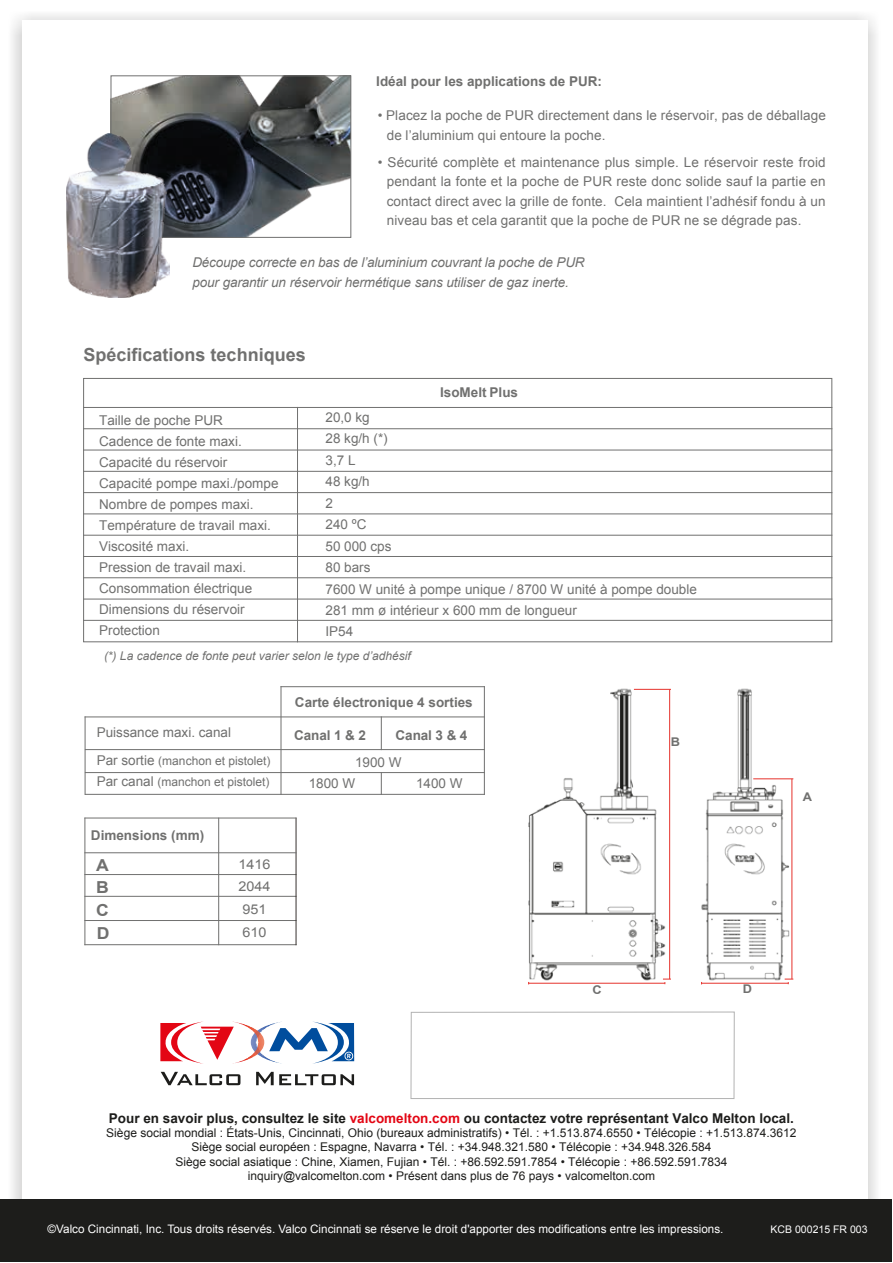
<style>
.page{position:relative;width:893px;height:1263px;background:#fff}
.page>*{position:absolute;margin:0;border:0;box-sizing:border-box;transform-origin:0 0}
.t1{font:700 18px "Arial";color:#70706f}
.t2{font:700 16.5px/22.6px "Arial";color:#70706f;text-align:justify;scale:1.07 1}
.t3{font:13.5px/21.5px "Arial";color:#70706f}
.t4{font:italic 13.5px/19.5px "Arial";letter-spacing:-.01em;color:#70706f}
.t5{font:700 13.5px "Arial";color:#70706f}
.t6{font:700 13.5px "Arial";color:#1d1d1b}
.t7{font:13.5px/22.6px "Arial";color:#70706f;text-align:justify;scale:1.07 1}
.t8{font:12px/14.4px "Arial";color:#1d1d1b;text-align:center}
.t9{font:12px/21.5px "Arial";color:#70706f}
.t10{font:italic 12px "Arial";color:#70706f}
.t11{font:700 12px "Arial";color:#70706f;scale:1.07 1}
.t12{font:11.7px "Arial";color:#fff}
.t13{font:10.5px "Arial";color:#fff}
.s1{font-size:13.5px}
.s2{color:#e30614}
</style>
<div class="page">
<div style="left:0;top:1199px;width:891px;height:62px;background:#1d1d1b"></div>
<hr style="left:85px;top:794px;width:399px;height:1px;background:#70706f">
<div style="left:83px;top:378px;width:749px;height:264px;border:1px solid #70706f"></div>
<hr style="left:297px;top:407px;width:1px;height:235px;background:#70706f">
<hr style="left:84px;top:428px;width:748px;height:1px;background:#70706f">
<hr style="left:84px;top:450px;width:748px;height:1px;background:#70706f">
<hr style="left:84px;top:471px;width:748px;height:1px;background:#70706f">
<hr style="left:84px;top:492px;width:748px;height:1px;background:#70706f">
<hr style="left:84px;top:513px;width:748px;height:1px;background:#70706f">
<hr style="left:84px;top:535px;width:748px;height:1px;background:#70706f">
<hr style="left:84px;top:556px;width:748px;height:1px;background:#70706f">
<hr style="left:84px;top:577px;width:748px;height:1px;background:#70706f">
<hr style="left:84px;top:407px;width:748px;height:1px;background:#70706f">
<hr style="left:84px;top:599px;width:748px;height:1px;background:#70706f">
<hr style="left:84px;top:620px;width:748px;height:1px;background:#70706f">
<hr style="left:281px;top:686px;width:203px;height:1px;background:#70706f">
<hr style="left:484px;top:687px;width:1px;height:107px;background:#70706f">
<hr style="left:381px;top:717px;width:1px;height:33px;background:#70706f">
<svg style="left:381px;top:773px;width:1px;height:21px"></svg>
<hr style="left:85px;top:749px;width:399px;height:1px;background:#70706f">
<hr style="left:85px;top:772px;width:399px;height:1px;background:#70706f">
<hr style="left:281px;top:687px;width:1px;height:107px;background:#70706f">
<hr style="left:85px;top:716px;width:399px;height:1px;background:#70706f">
<hr style="left:85px;top:717px;width:1px;height:77px;background:#70706f">
<hr style="left:85px;top:874px;width:211px;height:1px;background:#70706f">
<hr style="left:85px;top:896px;width:211px;height:1px;background:#70706f">
<hr style="left:85px;top:920px;width:211px;height:1px;background:#70706f">
<hr style="left:85px;top:944px;width:211px;height:1px;background:#70706f">
<hr style="left:85px;top:818px;width:1px;height:127px;background:#70706f">
<hr style="left:296px;top:818px;width:1px;height:127px;background:#37312e">
<hr style="left:218px;top:818px;width:1px;height:127px;background:#70706f">
<hr style="left:85px;top:818px;width:211px;height:1px;background:#70706f">
<hr style="left:85px;top:852px;width:211px;height:1px;background:#70706f">
<img style="left:113px;top:77px;width:236px;height:159px">
<div style="left:111px;top:75px;width:240px;height:163px;border:1px solid #70706f"></div>
<img style="left:66px;top:134px;width:104px;height:163px">
<img style="left:528px;top:688px;width:266px;height:297px">
<img style="left:264px;top:1025px;width:5px;height:36px">
<img style="left:234px;top:1022px;width:30px;height:41px">
<svg style="left:161px;top:1072px;width:193px;height:13px"></svg>
<svg style="left:160px;top:1021px;width:74px;height:43px"></svg>
<svg style="left:269px;top:1021px;width:85px;height:43px"></svg>
<div style="left:411px;top:1012px;width:323px;height:87px;border:1px solid #b2b2b2"></div>
<p class="t5" style="left:376px;top:72px;width:227px">Idéal pour les applications de PUR:</p>
<p class="t3" style="left:387px;top:106px;width:441px;line-height:19.5px;text-indent:-9px">• Placez la poche de PUR directement dans le réservoir, pas de déballage de l’aluminium qui entoure la poche.</p>
<p class="t3" style="left:387px;top:152px;width:441px;line-height:19.5px;text-align:justify;text-indent:-9px">• Sécurité complète et maintenance plus simple. Le réservoir reste froid pendant la fonte et la poche de PUR reste donc solide sauf la partie en contact direct avec la grille de fonte. Cela maintient l’adhésif fondu à un niveau bas et cela garantit que la poche de PUR ne se dégrade pas.</p>
<p class="t4" style="left:192px;top:253px;width:394px">Découpe correcte en bas de l’aluminium couvrant la poche de PUR pour garantir un réservoir hermétique sans utiliser de gaz inerte.</p>
<h1 class="t1" style="left:84px;top:343px;width:224px">Spécifications techniques</h1>
<p class="t3" style="left:99px;top:410px;width:181px;line-height:21px">Taille de poche PUR<br>Cadence de fonte maxi.<br>Capacité du réservoir<br>Capacité pompe maxi./pompe<br>Nombre de pompes maxi.<br>Température de travail maxi.<br>Viscosité maxi.<br>Pression de travail maxi.<br>Consommation électrique<br>Dimensions du réservoir<br>Protection</p>
<p class="t5" style="left:440px;top:383px;width:80px">IsoMelt Plus</p>
<p class="t3" style="left:325px;top:407px;width:373px">20,0 kg<br>28 kg/h (*)<br>3,7 L<br>48 kg/h<br>2<br>240 ºC<br>50 000 cps<br>80 bars<br>7600 W unité à pompe unique / 8700 W unité à pompe double<br>281 mm ø intérieur x 600 mm de longueur<br>IP54</p>
<p class="t10" style="left:104px;top:648px;width:308px">(*) La cadence de fonte peut varier selon le type d’adhésif</p>
<p class="t3" style="left:97px;top:722px;width:136px">Puissance maxi. canal</p>
<p class="t9" style="left:97px;top:750px;width:175px"><span class="s1">Par sortie</span> (manchon et pistolet)<br><span class="s1">Par canal</span> (manchon et pistolet)</p>
<p class="t5" style="left:91px;top:826px;width:115px">Dimensions (mm)</p>
<p class="t2" style="left:96px;top:854px;width:14px">A B C D</p>
<p class="t7" style="left:238px;top:852px;width:31px">1416<br>2044<br>951</p>
<p class="t7" style="left:242px;top:921px;width:24px">610</p>
<p class="t5" style="left:295px;top:694px;width:179px">Carte électronique 4 sorties</p>
<p class="t5" style="left:294px;top:726px;width:73px">Canal 1 &amp; 2</p>
<p class="t5" style="left:396px;top:726px;width:73px">Canal 3 &amp; 4</p>
<p class="t3" style="left:309px;top:751px;width:94px;text-indent:46px">1900 W<br>1800 W</p>
<p class="t3" style="left:416px;top:773px;width:48px">1400 W</p>
<p class="t11" style="left:671px;top:734px;width:10px">B</p>
<p class="t11" style="left:803px;top:788px;width:10px">A</p>
<p class="t11" style="left:592px;top:981px;width:10px">C</p>
<p class="t11" style="left:743px;top:981px;width:10px">D</p>
<p class="t6" style="left:109px;top:1109px;width:686px">Pour en savoir plus, consultez le site <span class="s2">valcomelton.com</span> ou contactez votre représentant Valco Melton local.</p>
<p class="t8" style="left:106px;top:1126px;width:692px">Siège social mondial : États-Unis, Cincinnati, Ohio (bureaux administratifs) • Tél. : +1.513.874.6550 • Télécopie : +1.513.874.3612<br>Siège social européen : Espagne, Navarra • Tél. : +34.948.321.580 • Télécopie : +34.948.326.584<br>Siège social asiatique : Chine, Xiamen, Fujian • Tél. : +86.592.591.7854 • Télécopie : +86.592.591.7834 inquiry@valcomelton.com • Présent dans plus de 76 pays • valcomelton.com</p>
<p class="t12" style="left:48px;top:1221px;width:677px">©Valco Cincinnati, Inc. Tous droits réservés. Valco Cincinnati se réserve le droit d'apporter des modifications entre les impressions.</p>
<p class="t13" style="left:771px;top:1222px;width:98px">KCB 000215 FR 003</p>
</div>
